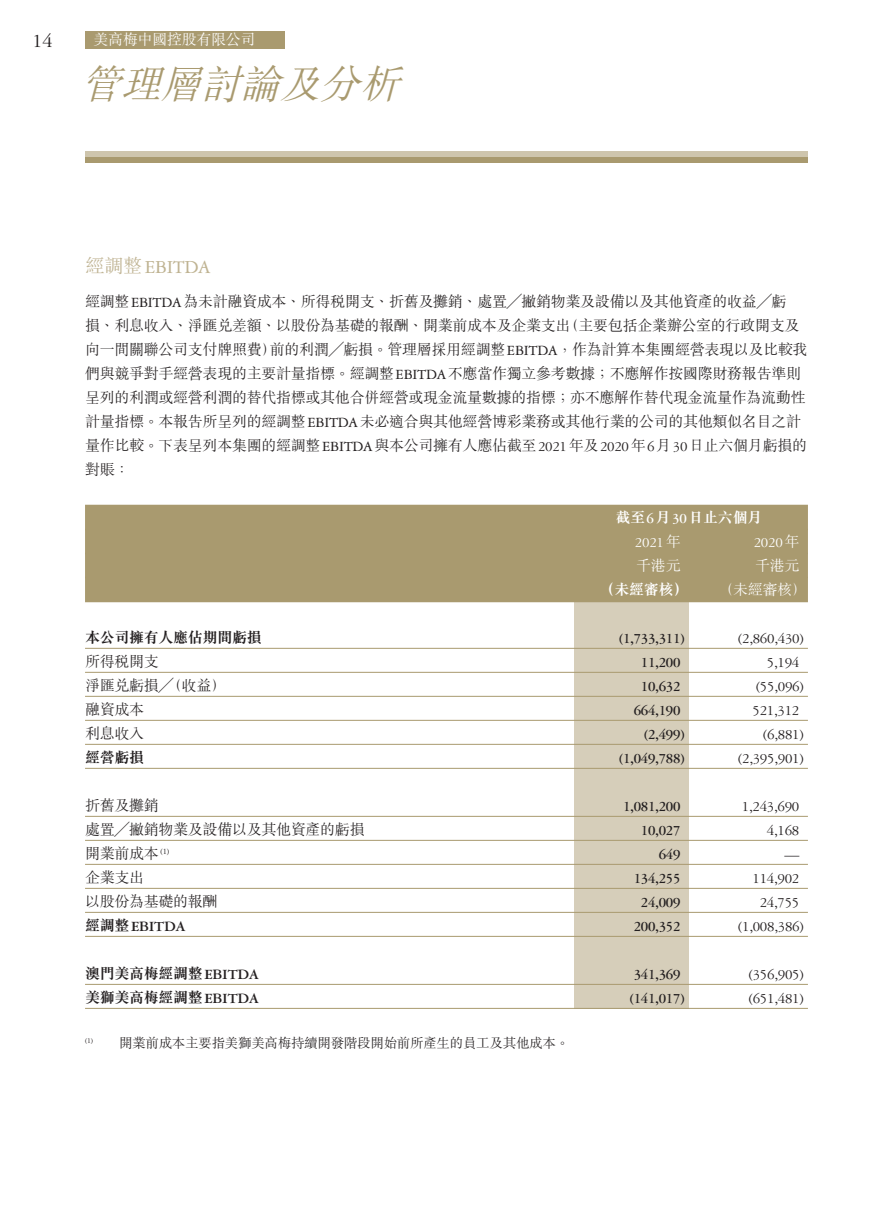
<style>
.page{position:relative;width:893px;height:1212px;background:#fff}
.page>*{position:absolute;margin:0;border:0;box-sizing:border-box;transform-origin:0 0}
.t1{font:italic 300 39.75px "M Sung HK";color:#a99a6f}
.t2{font:20.25px "Garamond 3 LT Std";color:#231f20}
.Subhead_1{font:19.5px "Garamond 3 LT Std";letter-spacing:-.02em;color:#bfb392}
.Body_text{font:300 15px/24px "M Sung HK";letter-spacing:-.02em;color:#231f20}
.Table_2_Colume{font:700 15px "Garamond 3 LT Std";letter-spacing:-.02em;color:#231f20}
.Table_2_Colume-2{font:15px "Garamond 3 LT Std";letter-spacing:-.02em;color:#231f20}
.Table_2_Colume-3{font:300 15px "M Sung HK";letter-spacing:-.02em;color:#231f20}
.Table_2_Colume-4{font:700 15px "M Sung HK";letter-spacing:-.02em;color:#231f20}
.Table_head_2_Colume{font:300 15px "M Sung HK";letter-spacing:-.02em;color:#fff}
.Table_head_2_Colume-2{font:700 15px "M Sung HK";letter-spacing:-.02em;color:#fff}
.Table_head_2_Colume-3{font:15px "Garamond 3 LT Std";letter-spacing:-.02em;color:#fff}
.Notes{font:300 13.5px "M Sung HK";letter-spacing:-.02em;color:#231f20}
.s1{font-family:"M Sung HK";font-weight:300}
.s2{font-family:"Garamond 3 LT Std";font-weight:400}
.s3{font-family:"Garamond 3 LT Std"}
.s4{font-family:"M Sung HK"}
</style>
<div class="page">
<div style="left:85px;top:32px;width:200px;height:17px;background:#a99a6f"></div>
<div style="left:85px;top:151px;width:723px;height:12px;background:#cec5ad"></div>
<div style="left:85px;top:157px;width:723px;height:6px;background:#a99a6f"></div>
<div style="left:574px;top:540px;width:115px;height:469px;background:#d6ceba"></div>
<div style="left:85px;top:505px;width:723px;height:25px;background:#a99a6f"></div>
<div style="left:85px;top:529px;width:723px;height:25px;background:#a99a6f"></div>
<div style="left:85px;top:553px;width:723px;height:25px;background:#a99a6f"></div>
<div style="left:85px;top:577px;width:723px;height:25px;background:#a99a6f"></div>
<hr style="left:85px;top:648px;width:723px;height:1px;background:#a99a6f">
<hr style="left:85px;top:672px;width:723px;height:1px;background:#a99a6f">
<hr style="left:85px;top:696px;width:723px;height:1px;background:#a99a6f">
<hr style="left:85px;top:720px;width:723px;height:1px;background:#a99a6f">
<hr style="left:85px;top:744px;width:723px;height:1px;background:#a99a6f">
<hr style="left:85px;top:768px;width:723px;height:1px;background:#a99a6f">
<hr style="left:85px;top:816px;width:723px;height:1px;background:#a99a6f">
<hr style="left:85px;top:840px;width:723px;height:1px;background:#a99a6f">
<hr style="left:85px;top:864px;width:723px;height:1px;background:#a99a6f">
<hr style="left:85px;top:888px;width:723px;height:1px;background:#a99a6f">
<hr style="left:85px;top:912px;width:723px;height:1px;background:#a99a6f">
<hr style="left:85px;top:936px;width:723px;height:1px;background:#a99a6f">
<hr style="left:85px;top:984px;width:723px;height:1px;background:#a99a6f">
<hr style="left:85px;top:1008px;width:723px;height:1px;background:#a99a6f">
<h2 class="t2" style="left:32px;top:30px;width:22px">14</h2>
<p class="Table_head_2_Colume" style="left:94px;top:29px;width:163px">美高梅中國控股有限公司</p>
<h1 class="t1" style="left:81px;top:57px;width:333px">管理層討論及分析</h1>
<p class="Subhead_1" style="left:85px;top:256px;width:127px"><span class="s1">經調整</span>EBITDA</p>
<p class="Body_text" style="left:85px;top:288px;width:724px">經調整<span class="s2">EBITDA</span>為未計融資成本、所得稅開支、折舊及攤銷、處置╱撇銷物業及設備以及其他資產的收益╱虧<br>損、利息收入、淨匯兌差額、以股份為基礎的報酬、開業前成本及企業支出（主要包括企業辦公室的行政開支及向一間關聯公司支付牌照費）前的利潤╱虧損。管理層採用經調整<span class="s2">EBITDA</span>，作為計算本集團經營表現以及比較我們與競爭對手經營表現的主要計量指標。經調整<span class="s2">EBITDA</span>不應當作獨立參考數據；不應解作按國際財務報告準則呈列的利潤或經營利潤的替代指標或其他合併經營或現金流量數據的指標；亦不應解作替代現金流量作為流動性計量指標。本報告所呈列的經調整<span class="s2">EBITDA</span>未必適合與其他經營博彩業務或其他行業的公司的其他類似名目之計量作比較。下表呈列本集團的經調整<span class="s2">EBITDA</span>與本公司擁有人應佔截至<span class="s2">2021</span>年及<span class="s2">2020</span>年<span class="s2">6</span>月<span class="s2">30</span>日止六個月虧損的對賬：</p>
<p class="Table_head_2_Colume-2" style="left:615px;top:510px;width:148px">截至<span class="s3">6</span>月<span class="s3">30</span>日止六個月</p>
<p class="Table_head_2_Colume-3" style="left:635px;top:534px;width:47px">2021<span class="s1">年</span></p>
<p class="Table_head_2_Colume-3" style="left:754px;top:534px;width:47px">2020<span class="s1">年</span></p>
<p class="Table_head_2_Colume" style="left:636px;top:555px;width:46px">千港元</p>
<p class="Table_head_2_Colume" style="left:755px;top:555px;width:46px">千港元</p>
<p class="Table_head_2_Colume-2" style="left:600px;top:582px;width:90px">（未經審核）</p>
<p class="Table_head_2_Colume" style="left:718px;top:579px;width:90px">（未經審核）</p>
<p class="Table_2_Colume-4" style="left:85px;top:630px;width:178px">本公司擁有人應佔期間虧損</p>
<p class="Table_2_Colume" style="left:619px;top:630px;width:67px">(1,733,311)</p>
<p class="Table_2_Colume-2" style="left:738px;top:630px;width:67px">(2,860,430)</p>
<p class="Table_2_Colume-3" style="left:85px;top:651px;width:75px">所得稅開支</p>
<p class="Table_2_Colume" style="left:641px;top:654px;width:41px">11,200</p>
<p class="Table_2_Colume-2" style="left:767px;top:654px;width:34px">5,194</p>
<p class="Table_2_Colume-3" style="left:85px;top:675px;width:142px">淨匯兌虧損╱（收益）</p>
<p class="Table_2_Colume" style="left:641px;top:678px;width:41px">10,632</p>
<p class="Table_2_Colume-2" style="left:756px;top:678px;width:49px">(55,096)</p>
<p class="Table_2_Colume-3" style="left:85px;top:699px;width:61px">融資成本</p>
<p class="Table_2_Colume" style="left:634px;top:702px;width:48px">664,190</p>
<p class="Table_2_Colume-2" style="left:752px;top:702px;width:48px">521,312</p>
<p class="Table_2_Colume-3" style="left:85px;top:723px;width:61px">利息收入</p>
<p class="Table_2_Colume" style="left:644px;top:726px;width:42px">(2,499)</p>
<p class="Table_2_Colume-2" style="left:763px;top:726px;width:42px">(6,881)</p>
<p class="Table_2_Colume-4" style="left:85px;top:750px;width:61px">經營虧損</p>
<p class="Table_2_Colume" style="left:619px;top:750px;width:67px">(1,049,788)</p>
<p class="Table_2_Colume-2" style="left:738px;top:750px;width:67px">(2,395,901)</p>
<p class="Table_2_Colume-3" style="left:85px;top:795px;width:75px">折舊及攤銷</p>
<p class="Table_2_Colume" style="left:623px;top:798px;width:59px">1,081,200</p>
<p class="Table_2_Colume-2" style="left:742px;top:798px;width:59px">1,243,690</p>
<p class="Table_2_Colume-3" style="left:85px;top:819px;width:281px">處置╱撇銷物業及設備以及其他資產的虧損</p>
<p class="Table_2_Colume" style="left:641px;top:822px;width:41px">10,027</p>
<p class="Table_2_Colume-2" style="left:767px;top:822px;width:34px">4,168</p>
<p class="Table_2_Colume-3" style="left:85px;top:843px;width:86px">開業前成本 <sup>(1)</sup></p>
<p class="Table_2_Colume" style="left:659px;top:846px;width:23px">649</p>
<p class="Table_2_Colume-2" style="left:784px;top:846px;width:16px">—</p>
<p class="Table_2_Colume-3" style="left:85px;top:867px;width:61px">企業支出</p>
<p class="Table_2_Colume" style="left:634px;top:870px;width:48px">134,255</p>
<p class="Table_2_Colume-2" style="left:752px;top:870px;width:48px">114,902</p>
<p class="Table_2_Colume-3" style="left:85px;top:891px;width:134px">以股份為基礎的報酬</p>
<p class="Table_2_Colume" style="left:641px;top:894px;width:41px">24,009</p>
<p class="Table_2_Colume-2" style="left:760px;top:894px;width:41px">24,755</p>
<p class="Table_2_Colume" style="left:85px;top:918px;width:102px"><span class="s4">經調整</span>EBITDA</p>
<p class="Table_2_Colume" style="left:634px;top:918px;width:48px">200,352</p>
<p class="Table_2_Colume-2" style="left:738px;top:918px;width:67px">(1,008,386)</p>
<p class="Table_2_Colume-4" style="left:85px;top:966px;width:176px">澳門美高梅經調整<span class="s3">EBITDA</span></p>
<p class="Table_2_Colume" style="left:634px;top:966px;width:48px">341,369</p>
<p class="Table_2_Colume-2" style="left:749px;top:966px;width:56px">(356,905)</p>
<p class="Table_2_Colume-4" style="left:85px;top:990px;width:176px">美獅美高梅經調整<span class="s3">EBITDA</span></p>
<p class="Table_2_Colume" style="left:630px;top:990px;width:56px">(141,017)</p>
<p class="Table_2_Colume-2" style="left:749px;top:990px;width:56px">(651,481)</p>
<p class="Notes" style="left:85px;top:1033px;width:486px"><sup>(1)</sup> 開業前成本主要指美獅美高梅持續開發階段開始前所產生的員工及其他成本。</p>
</div>
